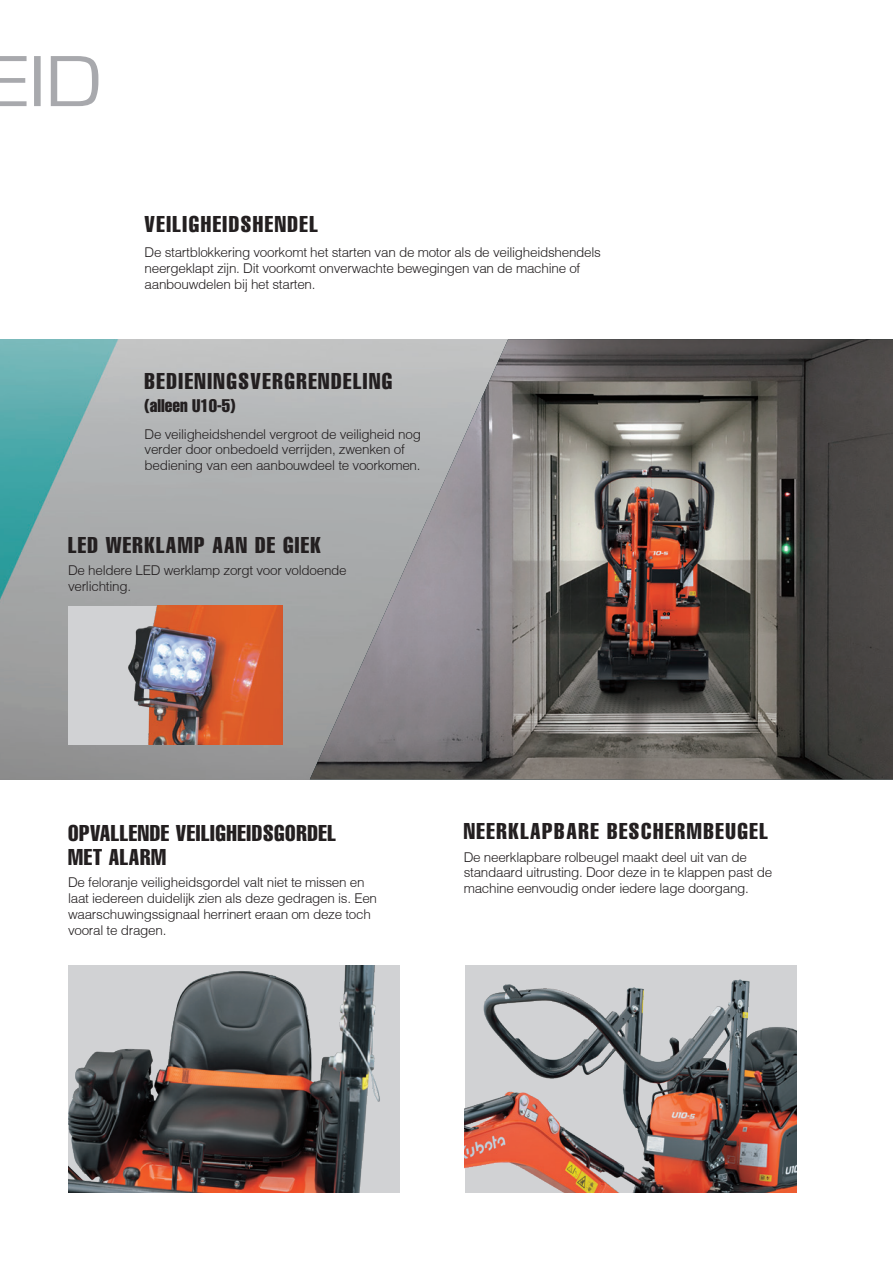
<style>
.page{position:relative;width:893px;height:1263px;background:#fff}
.page>*{position:absolute;margin:0;border:0;box-sizing:border-box;transform-origin:0 0}
.t1{font:75px "Eurostile Ext";color:#a8a9ad}
.t2{font:extra-condensed 22.5px "Helvetica";letter-spacing:.07em;color:#231f20}
.t3{font:extra-condensed 22.5px "Helvetica";letter-spacing:.03em;color:#231f20}
.t4{font:extra-condensed 18px "Helvetica";color:#231f20}
.t5{font:300 13.5px/15.8px "Helvetica";letter-spacing:-.02em;color:#231f20}
</style>
<div class="page">
<img style="left:0;top:339px;width:310px;height:440px">
<img style="left:310px;top:339px;width:583px;height:440px">
<img style="left:68px;top:606px;width:214px;height:139px">
<img style="left:465px;top:965px;width:332px;height:228px">
<div style="left:68px;top:965px;width:332px;height:228px;background:#d1d2d4"></div>
<img style="left:68px;top:965px;width:312px;height:228px">
<h1 class="t1" style="left:-14px;top:42px;width:117px">EID</h1>
<p class="t2" style="left:145px;top:210px;width:175px">VEILIGHEIDSHENDEL</p>
<p class="t5" style="left:145px;top:244px;width:458px">De startblokkering voorkomt het starten van de motor als de veiligheidshendels neergeklapt zijn. Dit voorkomt onverwachte bewegingen van de machine of aanbouwdelen bij het starten.</p>
<p class="t2" style="left:145px;top:367px;width:249px">BEDIENINGSVERGRENDELING</p>
<p class="t4" style="left:145px;top:394px;width:92px">(alleen U10-5)</p>
<p class="t5" style="left:145px;top:426px;width:278px">De veiligheidshendel vergroot de veiligheid nog verder door onbedoeld verrijden, zwenken of bediening van een aanbouwdeel te voorkomen.</p>
<p class="t2" style="left:68px;top:531px;width:254px">LED WERKLAMP AAN DE GIEK</p>
<p class="t5" style="left:68px;top:562px;width:280px">De heldere LED werklamp zorgt voor voldoende verlichting.</p>
<p class="t3" style="left:68px;top:819px;width:269px">OPVALLENDE VEILIGHEIDSGORDEL</p>
<p class="t3" style="left:68px;top:843px;width:100px">MET ALARM</p>
<p class="t5" style="left:68px;top:874px;width:311px">De feloranje veiligheidsgordel valt niet te missen en laat iedereen duidelijk zien als deze gedragen is. Een waarschuwingssignaal herrinert eraan om deze toch vooral te dragen.</p>
<p class="t2" style="left:464px;top:817px;width:305px">NEERKLAPBARE BESCHERMBEUGEL</p>
<p class="t5" style="left:464px;top:849px;width:310px">De neerklapbare rolbeugel maakt deel uit van de standaard uitrusting. Door deze in te klappen past de machine eenvoudig onder iedere lage doorgang.</p>
</div>
